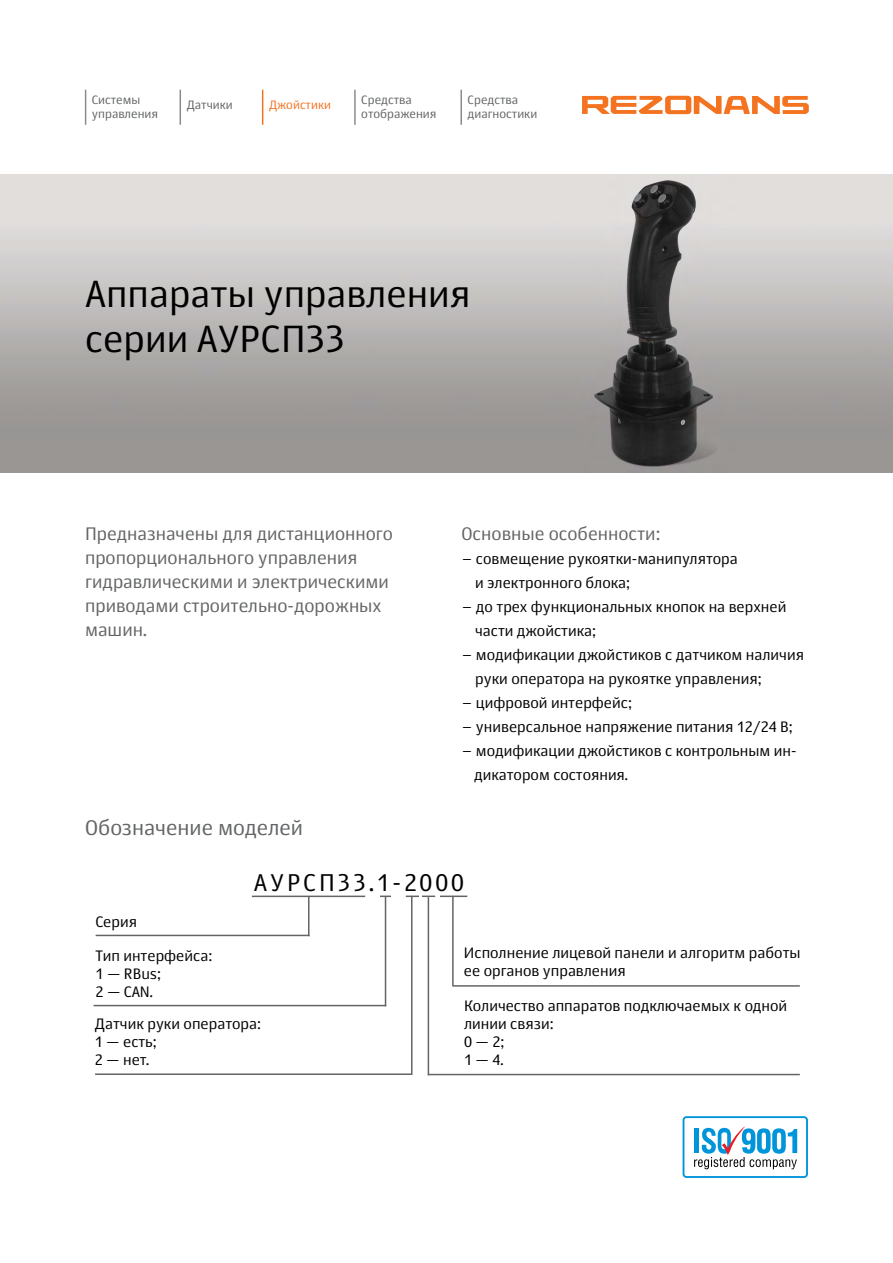
<style>
.page{position:relative;width:893px;height:1263px;background:#fff}
.page>*{position:absolute;margin:0;border:0;box-sizing:border-box;transform-origin:0 0}
.t1{font:37.5px/45px "Story";color:#000}
.t2{font:24px "Story";letter-spacing:.12em;color:#000}
.t3{font:21px "Story";color:#626466}
.t4{font:18px/24px "Story";color:#626466}
.t5{font:15px/18px "Story";color:#000}
.t6{font:12px/14.4px "Story";color:#626466}
.t7{font:12px "Story";color:#f47320}
</style>
<div class="page">
<img style="left:0;top:175px;width:893px;height:297px">
<div style="left:683px;top:1116px;width:125px;height:62px;border:2px solid #0095da;border-radius:3px"></div>
<svg style="left:694px;top:1127px;width:103px;height:42px"></svg>
<svg style="left:582px;top:96px;width:227px;height:18px"></svg>
<hr style="left:85px;top:90px;width:1px;height:35px;background:#898b8e">
<hr style="left:180px;top:90px;width:1px;height:35px;background:#898b8e">
<hr style="left:262px;top:90px;width:1px;height:35px;background:#f47320">
<hr style="left:354px;top:90px;width:2px;height:35px;background:#898b8e">
<hr style="left:460px;top:90px;width:2px;height:35px;background:#898b8e">
<hr style="left:428px;top:1074px;width:372px;height:1px;background:#626466">
<hr style="left:252px;top:895px;width:113px;height:2px;background:#626466">
<hr style="left:308px;top:897px;width:1px;height:39px;background:#626466">
<hr style="left:96px;top:935px;width:213px;height:1px;background:#626466">
<svg style="left:380px;top:895px;width:11px;height:2px"></svg>
<hr style="left:440px;top:895px;width:27px;height:2px;background:#626466">
<hr style="left:452px;top:896px;width:2px;height:90px;background:#626466">
<hr style="left:452px;top:985px;width:348px;height:2px;background:#626466">
<svg style="left:406px;top:895px;width:29px;height:2px"></svg>
<hr style="left:428px;top:897px;width:1px;height:178px;background:#626466">
<hr style="left:411px;top:896px;width:1px;height:179px;background:#626466">
<hr style="left:385px;top:897px;width:1px;height:109px;background:#626466">
<hr style="left:94px;top:1005px;width:292px;height:1px;background:#626466">
<hr style="left:95px;top:1073px;width:317px;height:2px;background:#626466">
<p class="t6" style="left:92px;top:92px;width:68px">Системы управления</p>
<p class="t6" style="left:187px;top:97px;width:48px">Датчики</p>
<p class="t7" style="left:269px;top:97px;width:63px">Джойстики</p>
<p class="t6" style="left:361px;top:92px;width:77px">Средства отображения</p>
<p class="t6" style="left:468px;top:92px;width:71px">Средства диагностики</p>
<h1 class="t1" style="left:85px;top:271px;width:387px">Аппараты управления серии АУРСП33</h1>
<p class="t4" style="left:85px;top:521px;width:310px">Предназначены для дистанционного пропорционального управления гидравлическими и электрическими приводами строительно-дорожных машин.</p>
<p class="t4" style="left:461px;top:521px;width:201px">Основные особенности:</p>
<p class="t5" style="left:475px;top:547px;width:264px;line-height:24px;text-indent:-14px">– совмещение рукоятки-манипулятора и электронного блока;</p>
<p class="t5" style="left:475px;top:595px;width:313px;line-height:24px;text-indent:-14px">– до трех функциональных кнопок на верхней части джойстика;</p>
<p class="t5" style="left:475px;top:643px;width:330px;line-height:24px;text-indent:-14px">– модификации джойстиков с датчиком наличия руки оператора на рукоятке управления;</p>
<p class="t5" style="left:461px;top:694px;width:172px">– цифровой интерфейс;</p>
<p class="t5" style="left:461px;top:718px;width:333px">– универсальное напряжение питания 12/24 В;</p>
<p class="t5" style="left:474px;top:739px;width:324px;line-height:24px;text-indent:-13px">– модификации джойстиков с контрольным ин&shy;дикатором состояния.</p>
<h3 class="t3" style="left:85px;top:815px;width:220px">Обозначение моделей</h3>
<h2 class="t2" style="left:254px;top:868px;width:211px">АУРСП33.1-2000</h2>
<p class="t5" style="left:96px;top:912px;width:43px">Серия</p>
<p class="t5" style="left:96px;top:946px;width:118px">Тип интерфейса:<br>1 — RBus;<br>2 — CAN.</p>
<p class="t5" style="left:95px;top:1015px;width:168px">Датчик руки оператора:<br>1 — есть;<br>2 — нет.</p>
<p class="t5" style="left:464px;top:943px;width:338px">Исполнение лицевой панели и алгоритм работы ее органов управления</p>
<p class="t5" style="left:464px;top:997px;width:325px">Количество аппаратов подключаемых к одной линии связи:<br>0 — 2;<br>1 — 4.</p>
</div>
